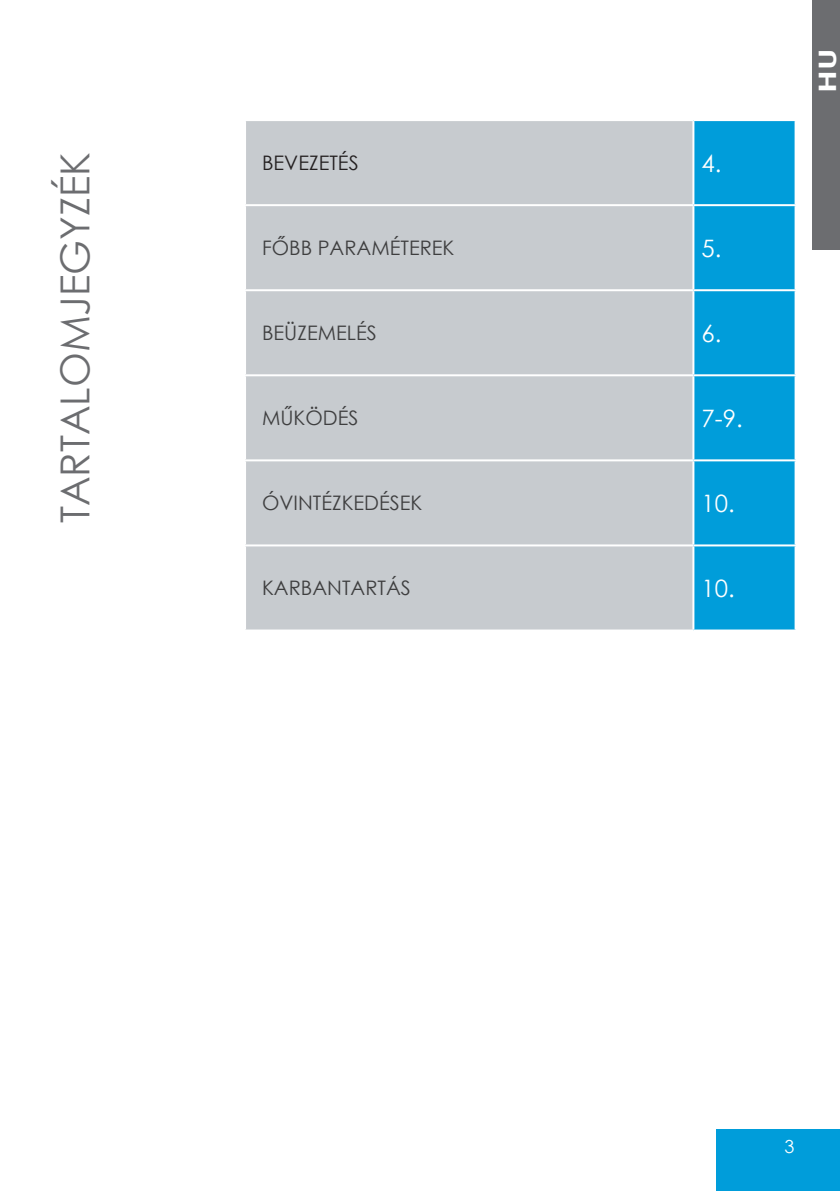
<style>
.page{position:relative;width:840px;height:1191px;background:#fff}
.page>*{position:absolute;margin:0;border:0;box-sizing:border-box;transform-origin:0 0}
.t1{font:40px "Century Gothic";color:#6c6d70}
.t2{font:24px "Century Gothic";color:#fff}
.t3{font:700 24px "Century Gothic";color:#fff;scale:1.4 1}
.t4{font:20px "Century Gothic";color:#3e3e3f}
.t5{font:20px "Century Gothic";color:#231f20}
.t6{font:18px "Century Gothic";color:#fff}
</style>
<div class="page">
<div style="left:716px;top:1129px;width:123px;height:62px;background:#009dda"></div>
<div style="left:246px;top:121px;width:446px;height:508px;background:#c7cbcf"></div>
<div style="left:694px;top:121px;width:100px;height:508px;background:#009dda"></div>
<hr style="left:244px;top:204px;width:449px;height:2px;background:#fff">
<hr style="left:693px;top:204px;width:103px;height:2px;background:#fff">
<hr style="left:244px;top:289px;width:449px;height:2px;background:#fff">
<hr style="left:693px;top:289px;width:103px;height:2px;background:#fff">
<hr style="left:244px;top:374px;width:449px;height:2px;background:#fff">
<hr style="left:693px;top:374px;width:103px;height:2px;background:#fff">
<hr style="left:244px;top:459px;width:449px;height:2px;background:#fff">
<hr style="left:693px;top:459px;width:103px;height:2px;background:#fff">
<hr style="left:244px;top:544px;width:449px;height:2px;background:#fff">
<hr style="left:693px;top:544px;width:103px;height:2px;background:#fff">
<div style="left:812px;top:0;width:27px;height:250px;background:#6c6d70"></div>
<h1 class="t1" style="left:47px;top:523px;width:373px;rotate:-90deg">TARTALOMJEGYZÉK</h1>
<p class="t5" style="left:262px;top:149px;width:98px">BEVEZETÉS</p>
<p class="t2" style="left:701px;top:146px;width:21px">4.</p>
<p class="t4" style="left:262px;top:234px;width:194px">FŐBB PARAMÉTEREK</p>
<p class="t2" style="left:701px;top:231px;width:21px">5.</p>
<p class="t4" style="left:262px;top:319px;width:116px">BEÜZEMELÉS</p>
<p class="t2" style="left:701px;top:316px;width:21px">6.</p>
<p class="t4" style="left:262px;top:404px;width:98px">MŰKÖDÉS</p>
<p class="t2" style="left:701px;top:401px;width:43px">7-9.</p>
<p class="t4" style="left:262px;top:489px;width:162px">ÓVINTÉZKEDÉSEK</p>
<p class="t2" style="left:701px;top:486px;width:35px">10.</p>
<p class="t4" style="left:262px;top:574px;width:150px">KARBANTARTÁS</p>
<p class="t2" style="left:701px;top:571px;width:35px">10.</p>
<p class="t3" style="left:808px;top:93px;width:33px;rotate:-90deg">HU</p>
<p class="t6" style="left:784px;top:1133px;width:11px">3</p>
</div>
